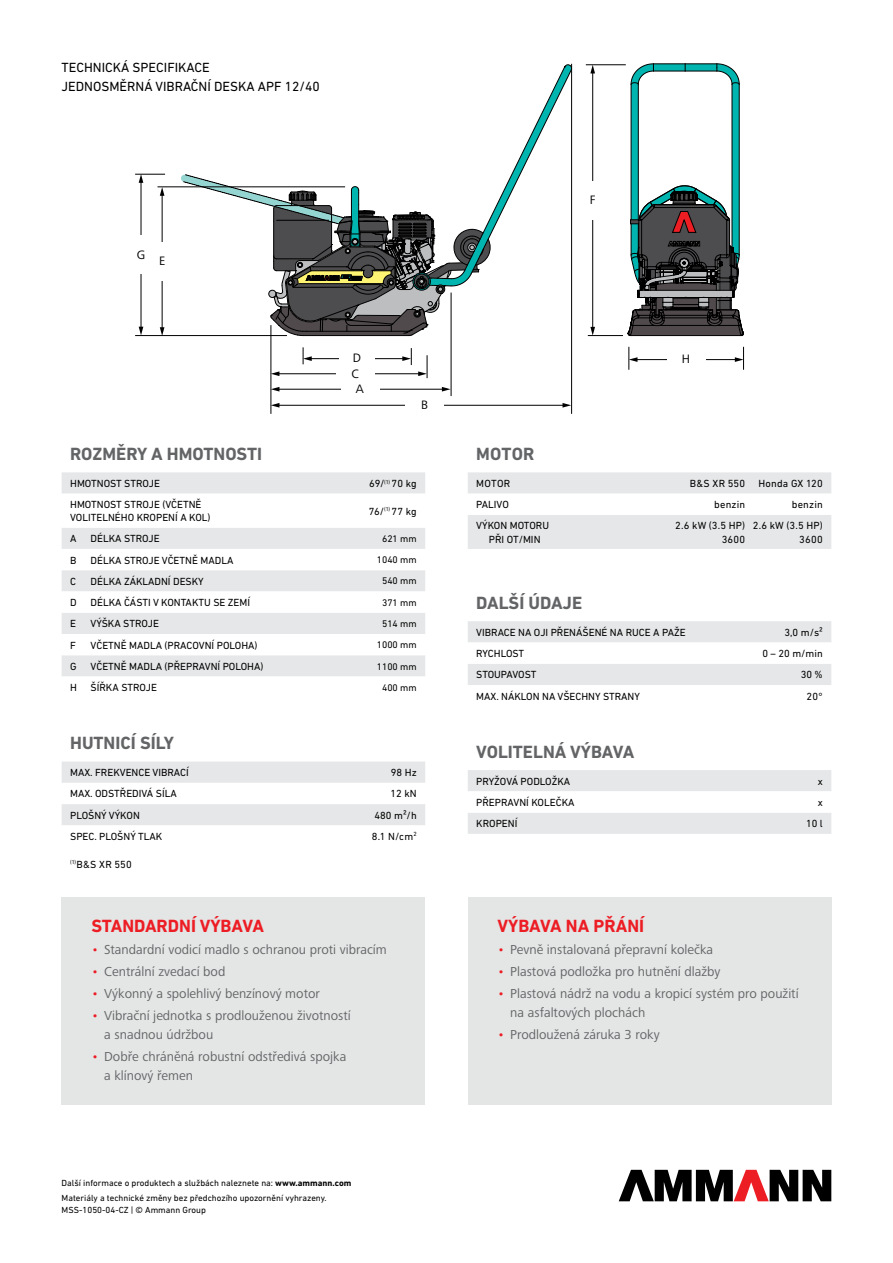
<style>
.page{position:relative;width:893px;height:1263px;background:#fff}
.page>*{position:absolute;margin:0;border:0;box-sizing:border-box;transform-origin:0 0}
.t1{font:700 18px "DIN Next LT Pro";color:#636466}
.t2{font:700 18px "DIN Next LT Pro";color:#ed1d24}
.t3{font:13.5px/18.8px "Frutiger Next LTW1 G";color:#636466}
.t4{font:13.5px/18.8px "DIN Next LT Pro";color:#000}
.t5{font:12.6px/15.5px "Frutiger Next LTW1 G";color:#000;text-align:center}
.t6{font:10.5px/13.5px "DIN Next LT Pro";color:#000;text-align:right}
.t7{font:9.75px "DIN Next LT Pro";color:#000}
.t8{font:9px/15.1px "DIN Next LT Pro";color:#000}
.s1{color:#ed1d24}
.s2{font-weight:700}
</style>
<div class="page">
<svg style="left:628px;top:64px;width:116px;height:272px"></svg>
<svg style="left:181px;top:65px;width:390px;height:271px"></svg>
<hr style="left:592px;top:72px;width:1px;height:256px;background:#000">
<svg style="left:590px;top:327px;width:5px;height:8px"></svg>
<svg style="left:590px;top:66px;width:5px;height:7px"></svg>
<hr style="left:586px;top:65px;width:40px;height:1px;background:#000">
<hr style="left:636px;top:359px;width:100px;height:1px;background:#000">
<svg style="left:629px;top:347px;width:8px;height:23px"></svg>
<svg style="left:735px;top:347px;width:9px;height:23px"></svg>
<div style="left:667px;top:353px;width:39px;height:13px;background:#fff"></div>
<div style="left:586px;top:181px;width:13px;height:39px;background:#fff"></div>
<hr style="left:135px;top:174px;width:30px;height:1px;background:#000">
<hr style="left:158px;top:187px;width:187px;height:1px;background:#000">
<hr style="left:135px;top:335px;width:152px;height:1px;background:#000">
<hr style="left:588px;top:335px;width:35px;height:1px;background:#000">
<hr style="left:141px;top:181px;width:1px;height:147px;background:#000">
<svg style="left:139px;top:327px;width:4px;height:8px"></svg>
<svg style="left:139px;top:174px;width:4px;height:9px"></svg>
<hr style="left:162px;top:194px;width:1px;height:135px;background:#000">
<svg style="left:160px;top:327px;width:4px;height:9px"></svg>
<svg style="left:160px;top:187px;width:4px;height:9px"></svg>
<div style="left:134px;top:235px;width:14px;height:39px;background:#fff"></div>
<div style="left:155px;top:242px;width:14px;height:39px;background:#fff"></div>
<hr style="left:278px;top:389px;width:165px;height:1px;background:#000">
<svg style="left:272px;top:387px;width:7px;height:4px"></svg>
<svg style="left:442px;top:387px;width:9px;height:4px"></svg>
<hr style="left:278px;top:373px;width:142px;height:1px;background:#000">
<svg style="left:272px;top:371px;width:7px;height:5px"></svg>
<hr style="left:271px;top:325px;width:1px;height:89px;background:#000">
<hr style="left:571px;top:64px;width:1px;height:350px;background:#000">
<hr style="left:451px;top:293px;width:1px;height:103px;background:#000">
<svg style="left:418px;top:355px;width:10px;height:23px"></svg>
<div style="left:336px;top:367px;width:39px;height:14px;background:#fff"></div>
<div style="left:341px;top:382px;width:39px;height:14px;background:#fff"></div>
<hr style="left:278px;top:405px;width:286px;height:1px;background:#000">
<svg style="left:271px;top:403px;width:8px;height:5px"></svg>
<svg style="left:562px;top:403px;width:9px;height:5px"></svg>
<div style="left:405px;top:398px;width:39px;height:14px;background:#fff"></div>
<hr style="left:310px;top:358px;width:94px;height:1px;background:#000">
<svg style="left:303px;top:347px;width:9px;height:17px"></svg>
<svg style="left:402px;top:348px;width:10px;height:17px"></svg>
<div style="left:339px;top:351px;width:36px;height:14px;background:#fff"></div>
<svg style="left:619px;top:1170px;width:212px;height:31px"></svg>
<svg style="left:62px;top:761px;width:363px;height:64px"></svg>
<div style="left:62px;top:898px;width:363px;height:207px;background:#e4e6e6"></div>
<div style="left:468px;top:898px;width:363px;height:207px;background:#e4e6e6"></div>
<svg style="left:468px;top:621px;width:363px;height:64px"></svg>
<svg style="left:468px;top:770px;width:363px;height:64px"></svg>
<svg style="left:62px;top:472px;width:363px;height:22px;background:#e7e8e8"></svg>
<div style="left:62px;top:528px;width:363px;height:21px;background:#e6e7e8"></div>
<svg style="left:62px;top:570px;width:363px;height:106px;fill:#e6e7e8"></svg>
<svg style="left:468px;top:472px;width:363px;height:77px"></svg>
<p class="t4" style="left:62px;top:58px;width:260px">TECHNICKÁ SPECIFIKACE<br>JEDNOSMĚRNÁ VIBRAČNÍ DESKA APF 12/40</p>
<p class="t5" style="left:137px;top:247px;width:10px">G</p>
<p class="t5" style="left:159px;top:254px;width:8px">E</p>
<p class="t5" style="left:353px;top:350px;width:10px">D</p>
<p class="t5" style="left:352px;top:366px;width:14px">C<br>A</p>
<p class="t5" style="left:421px;top:398px;width:8px">B</p>
<h1 class="t1" style="left:70px;top:443px;width:193px">ROZMĚRY A HMOTNOSTI</h1>
<p class="t6" style="left:70px;top:476px;width:91px">HMOTNOST STROJE</p>
<p class="t6" style="left:369px;top:476px;width:49px">69/<sup>(1)</sup> 70 kg</p>
<p class="t6" style="left:70px;top:497px;width:142px;text-align:left">HMOTNOST STROJE (VČETNĚ<br>VOLITELNÉHO KROPENÍ A KOL)</p>
<p class="t6" style="left:369px;top:504px;width:49px">76/<sup>(1)</sup> 77 kg</p>
<p class="t6" style="left:70px;top:532px;width:8px">A</p>
<p class="t6" style="left:91px;top:532px;width:71px">DÉLKA STROJE</p>
<p class="t7" style="left:382px;top:533px;width:36px">621 mm</p>
<p class="t6" style="left:70px;top:553px;width:8px">B</p>
<p class="t6" style="left:91px;top:553px;width:144px">DÉLKA STROJE VČETNĚ MADLA</p>
<p class="t7" style="left:377px;top:554px;width:41px">1040 mm</p>
<p class="t6" style="left:70px;top:574px;width:7px">C</p>
<p class="t6" style="left:91px;top:574px;width:115px">DÉLKA ZÁKLADNÍ DESKY</p>
<p class="t7" style="left:382px;top:575px;width:36px">540 mm</p>
<p class="t6" style="left:70px;top:596px;width:8px">D</p>
<p class="t6" style="left:91px;top:596px;width:161px">DÉLKA ČÁSTI V KONTAKTU SE ZEMÍ</p>
<p class="t7" style="left:382px;top:597px;width:36px">371 mm</p>
<p class="t6" style="left:70px;top:617px;width:7px">E</p>
<p class="t6" style="left:91px;top:617px;width:70px">VÝŠKA STROJE</p>
<p class="t7" style="left:382px;top:618px;width:36px">514 mm</p>
<p class="t6" style="left:70px;top:638px;width:7px">F</p>
<p class="t6" style="left:91px;top:638px;width:168px">VČETNĚ MADLA (PRACOVNÍ POLOHA)</p>
<p class="t7" style="left:377px;top:639px;width:41px">1000 mm</p>
<p class="t6" style="left:70px;top:659px;width:8px">G</p>
<p class="t6" style="left:91px;top:659px;width:174px">VČETNĚ MADLA (PŘEPRAVNÍ POLOHA)</p>
<p class="t7" style="left:377px;top:661px;width:41px">1100 mm</p>
<p class="t6" style="left:70px;top:681px;width:8px">H</p>
<p class="t6" style="left:91px;top:681px;width:68px">ŠÍŘKA STROJE</p>
<p class="t7" style="left:382px;top:682px;width:36px">400 mm</p>
<h1 class="t1" style="left:70px;top:732px;width:105px">HUTNICÍ SÍLY</h1>
<p class="t6" style="left:70px;top:766px;width:120px">MAX. FREKVENCE VIBRACÍ</p>
<p class="t6" style="left:391px;top:766px;width:27px">98 Hz</p>
<p class="t6" style="left:70px;top:787px;width:108px">MAX. ODSTŘEDIVÁ SÍLA</p>
<p class="t6" style="left:391px;top:787px;width:28px">12 kN</p>
<p class="t6" style="left:70px;top:808px;width:71px">PLOŠNÝ VÝKON</p>
<p class="t6" style="left:375px;top:808px;width:44px">480 m²/h</p>
<p class="t6" style="left:70px;top:829px;width:94px">SPEC. PLOŠNÝ TLAK</p>
<p class="t6" style="left:372px;top:829px;width:46px">8.1 N/cm<sup>2</sup></p>
<p class="t6" style="left:70px;top:857px;width:63px"><sup>(1)</sup>B&amp;S XR 550</p>
<h1 class="t2" style="left:91px;top:916px;width:174px">STANDARDNÍ VÝBAVA</h1>
<p class="t3" style="left:91px;top:941px;width:297px"><span class="s1">•</span> Standardní vodicí madlo s ochranou proti vibracím</p>
<p class="t3" style="left:91px;top:963px;width:135px"><span class="s1">•</span> Centrální zvedací bod</p>
<p class="t3" style="left:91px;top:985px;width:230px"><span class="s1">•</span> Výkonný a spolehlivý benzínový motor</p>
<p class="t3" style="left:104px;top:1007px;width:248px;text-indent:-13px"><span class="s1">•</span> Vibrační jednotka s prodlouženou životností a snadnou údržbou</p>
<p class="t3" style="left:104px;top:1047px;width:244px;text-indent:-13px"><span class="s1">•</span> Dobře chráněná robustní odstředivá spojka a klínový řemen</p>
<p class="t8" style="left:62px;top:1175px;width:291px">Další informace o produktech a službách naleznete na: <span class="s2">www.ammann.com<br></span>Materiály a technické změny bez předchozího upozornění vyhrazeny.</p>
<p class="t8" style="left:62px;top:1202px;width:146px">MSS-1050-04-CZ | © Ammann Group</p>
<p class="t5" style="left:590px;top:193px;width:7px">F</p>
<p class="t5" style="left:682px;top:352px;width:10px">H</p>
<h1 class="t1" style="left:476px;top:443px;width:60px">MOTOR</h1>
<p class="t6" style="left:476px;top:476px;width:36px">MOTOR</p>
<p class="t6" style="left:690px;top:476px;width:57px">B&amp;S XR 550</p>
<p class="t6" style="left:758px;top:476px;width:66px">Honda GX 120</p>
<p class="t6" style="left:476px;top:498px;width:34px">PALIVO</p>
<p class="t6" style="left:714px;top:498px;width:33px">benzin</p>
<p class="t6" style="left:792px;top:498px;width:33px">benzin</p>
<p class="t6" style="left:476px;top:519px;width:74px;text-align:center">VÝKON MOTORU<br>PŘI OT/MIN</p>
<p class="t6" style="left:675px;top:519px;width:72px">2.6 kW (3.5 HP)<br>3600</p>
<p class="t6" style="left:753px;top:519px;width:72px">2.6 kW (3.5 HP)<br>3600</p>
<h1 class="t1" style="left:476px;top:592px;width:107px">DALŠÍ ÚDAJE</h1>
<p class="t6" style="left:476px;top:625px;width:211px">VIBRACE NA OJI PŘENÁŠENÉ NA RUCE A PAŽE</p>
<p class="t6" style="left:784px;top:625px;width:40px">3,0 m/s²</p>
<p class="t6" style="left:476px;top:647px;width:50px">RYCHLOST</p>
<p class="t6" style="left:762px;top:647px;width:62px">0 – 20 m/min</p>
<p class="t6" style="left:476px;top:668px;width:62px">STOUPAVOST</p>
<p class="t6" style="left:801px;top:668px;width:24px">30 %</p>
<p class="t6" style="left:476px;top:689px;width:165px">MAX. NÁKLON NA VŠECHNY STRANY</p>
<p class="t6" style="left:807px;top:689px;width:18px">20°</p>
<h1 class="t1" style="left:476px;top:741px;width:160px">VOLITELNÁ VÝBAVA</h1>
<p class="t6" style="left:476px;top:774px;width:95px">PRYŽOVÁ PODLOŽKA</p>
<p class="t6" style="left:818px;top:774px;width:7px">x</p>
<p class="t6" style="left:476px;top:795px;width:100px">PŘEPRAVNÍ KOLEČKA</p>
<p class="t6" style="left:818px;top:795px;width:7px">x</p>
<p class="t6" style="left:476px;top:817px;width:43px">KROPENÍ</p>
<p class="t6" style="left:806px;top:817px;width:18px">10 l</p>
<h1 class="t2" style="left:497px;top:916px;width:148px">VÝBAVA NA PŘÁNÍ</h1>
<p class="t3" style="left:497px;top:941px;width:217px"><span class="s1">•</span> Pevně instalovaná přepravní kolečka</p>
<p class="t3" style="left:497px;top:963px;width:225px"><span class="s1">•</span> Plastová podložka pro hutnění dlažby</p>
<p class="t3" style="left:510px;top:985px;width:290px;text-indent:-13px"><span class="s1">•</span> Plastová nádrž na vodu a kropicí systém pro použití na asfaltových plochách</p>
<p class="t3" style="left:497px;top:1025px;width:164px"><span class="s1">•</span> Prodloužená záruka 3 roky</p>
</div>
